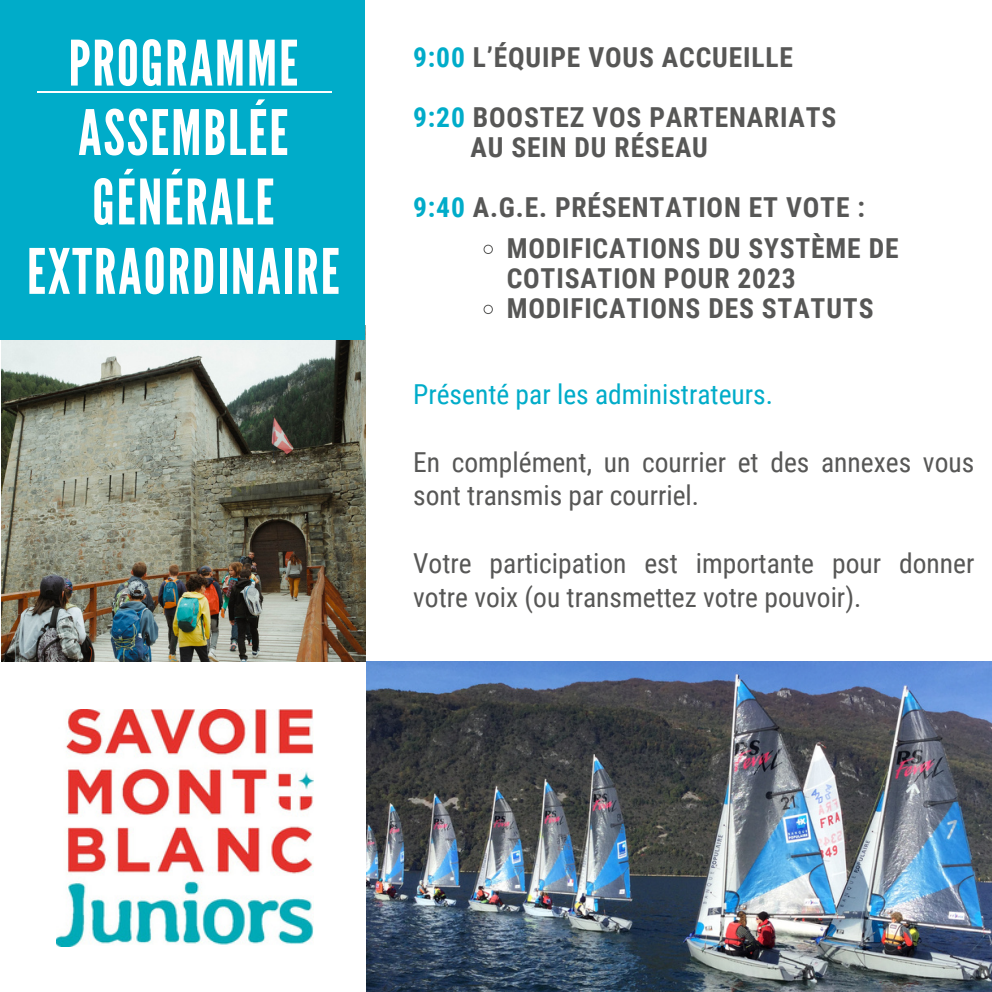
<style>
.page{position:relative;width:992px;height:992px;background:#fff}
.page>*{position:absolute;margin:0;border:0;box-sizing:border-box;transform-origin:0 0}
.t1{font:62.5px/69.5px "League Gothic";letter-spacing:.03em;color:#fff;text-align:center}
.t2{font:700 27.5px/30px "Roboto Condensed";letter-spacing:.03em;color:#575756}
.t3{font:27.5px/33.8px "Roboto Condensed";color:#575756}
.t4{font:27.5px "Roboto Condensed";color:#00acc9}
.s1{color:#00acc9}
</style>
<div class="page">
<img style="left:1px;top:340px;width:364px;height:322px">
<div style="left:0;top:0;width:365px;height:340px;background:#00acc9"></div>
<hr style="left:37px;top:91px;width:295px;height:2px;background:#fff">
<img style="left:367px;top:662px;width:625px;height:330px">
<svg style="left:483px;top:244px;width:10px;height:10px"></svg>
<svg style="left:483px;top:304px;width:10px;height:10px"></svg>
<img style="left:56px;top:710px;width:257px;height:236px">
<h1 class="t1" style="left:27px;top:30px;width:314px">PROGRAMME<br>ASSEMBLÉE<br>GÉNÉRALE<br>EXTRAORDINAIRE</h1>
<p class="t2" style="left:413px;top:27px;width:425px;line-height:60px"><span class="s1">9:00</span> L’ÉQUIPE VOUS ACCUEILLE<br><span class="s1">9:20</span> BOOSTEZ VOS PARTENARIATS</p>
<p class="t2" style="left:413px;top:117px;width:453px;line-height:60px;text-indent:57px">AU SEIN DU RÉSEAU<br><span class="s1">9:40</span> A.G.E. PRÉSENTATION ET VOTE :</p>
<p class="t2" style="left:507px;top:233px;width:393px">MODIFICATIONS DU SYSTÈME DE<br>COTISATION POUR 2023<br>MODIFICATIONS DES STATUTS</p>
<p class="t4" style="left:413px;top:378px;width:361px">Présenté par les administrateurs.</p>
<p class="t3" style="left:413px;top:445px;width:563px">En complément, un courrier et des annexes vous sont transmis par courriel.</p>
<p class="t3" style="left:413px;top:547px;width:563px">Votre participation est importante pour donner votre voix (ou transmettez votre pouvoir).</p>
</div>
